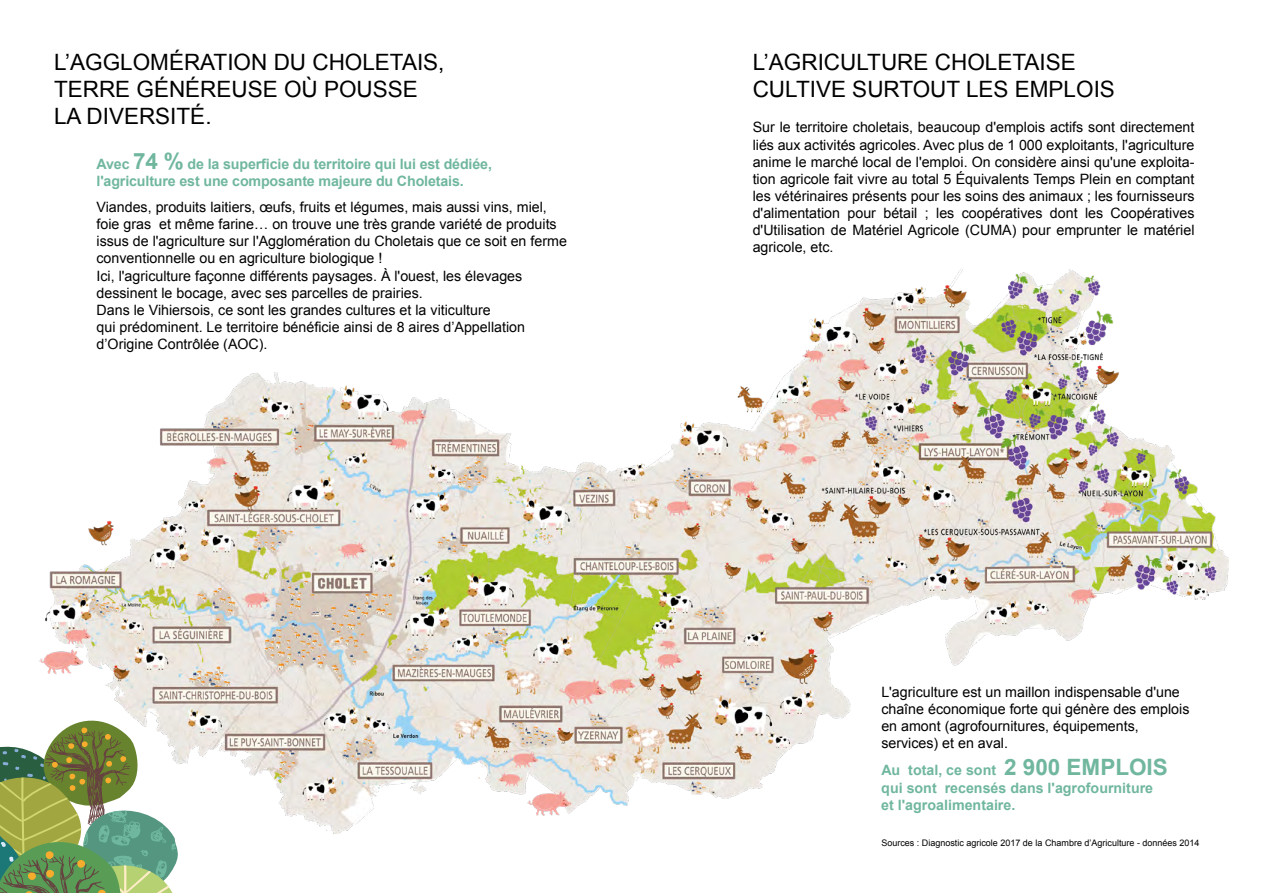
<style>
.page{position:relative;width:1263px;height:893px;background:#fff}
.page>*{position:absolute;margin:0;border:0;box-sizing:border-box;transform-origin:0 0}
.t1{font:22.5px/27px "Arial";color:#000}
.t2{font:14.25px/17.1px "Arial";color:#000}
.t3{font:700 14.25px/17.1px "Arial";letter-spacing:-.01em;color:#70b79e}
.t4{font:9px "Arial";color:#000}
.s1{font-size:22.5px}
</style>
<div class="page">
<img style="left:39px;top:269px;width:1190px;height:565px">
<svg style="left:0;top:714px;width:184px;height:179px"></svg>
<h1 class="t1" style="left:54px;top:49px;width:392px">L’AGGLOMÉRATION DU CHOLETAIS,<br>TERRE GÉNÉREUSE OÙ POUSSE<br>LA DIVERSITÉ.</h1>
<p class="t3" style="left:97px;top:156px;width:397px">Avec <span class="s1">74 %</span> de la superficie du territoire qui lui est dédiée, l'agriculture est une composante majeure du Choletais.</p>
<p class="t2" style="left:97px;top:199px;width:472px">Viandes, produits laitiers, œufs, fruits et légumes, mais aussi vins, miel, foie gras et même farine… on trouve une très grande variété de produits issus de l'agriculture sur l'Agglomération du Choletais que ce soit en ferme conventionnelle ou en agriculture biologique !<br>Ici, l'agriculture façonne différents paysages. À l'ouest, les élevages dessinent le bocage, avec ses parcelles de prairies.<br>Dans le Vihiersois, ce sont les grandes cultures et la viticulture<br>qui prédominent. Le territoire bénéficie ainsi de 8 aires d’Appellation d’Origine Contrôlée (AOC).</p>
<h1 class="t1" style="left:753px;top:49px;width:364px">L’AGRICULTURE CHOLETAISE<br>CULTIVE SURTOUT LES EMPLOIS</h1>
<p class="t2" style="left:753px;top:119px;width:443px;text-align:justify">Sur le territoire choletais, beaucoup d'emplois actifs sont directement liés aux activités agricoles. Avec plus de 1 000 exploitants, l'agriculture anime le marché local de l'emploi. On considère ainsi qu'une exploita&shy;tion agricole fait vivre au total 5 Équivalents Temps Plein en comptant les vétérinaires présents pour les soins des animaux ; les fournisseurs d'alimentation pour bétail ; les coopératives dont les Coopératives d'Utilisation de Matériel Agricole (CUMA) pour emprunter le matériel agricole, etc.</p>
<p class="t2" style="left:881px;top:684px;width:310px">L'agriculture est un maillon indispensable d'une chaîne économique forte qui génère des emplois en amont (agrofournitures, équipements, services) et en aval.</p>
<p class="t3" style="left:881px;top:762px;width:288px">Au total, ce sont <span class="s1">2 900 EMPLOIS </span>qui sont recensés dans l'agrofourniture et l'agroalimentaire.</p>
<p class="t4" style="left:881px;top:837px;width:320px">Sources : Diagnostic agricole 2017 de la Chambre d’Agriculture - données 2014</p>
</div>
